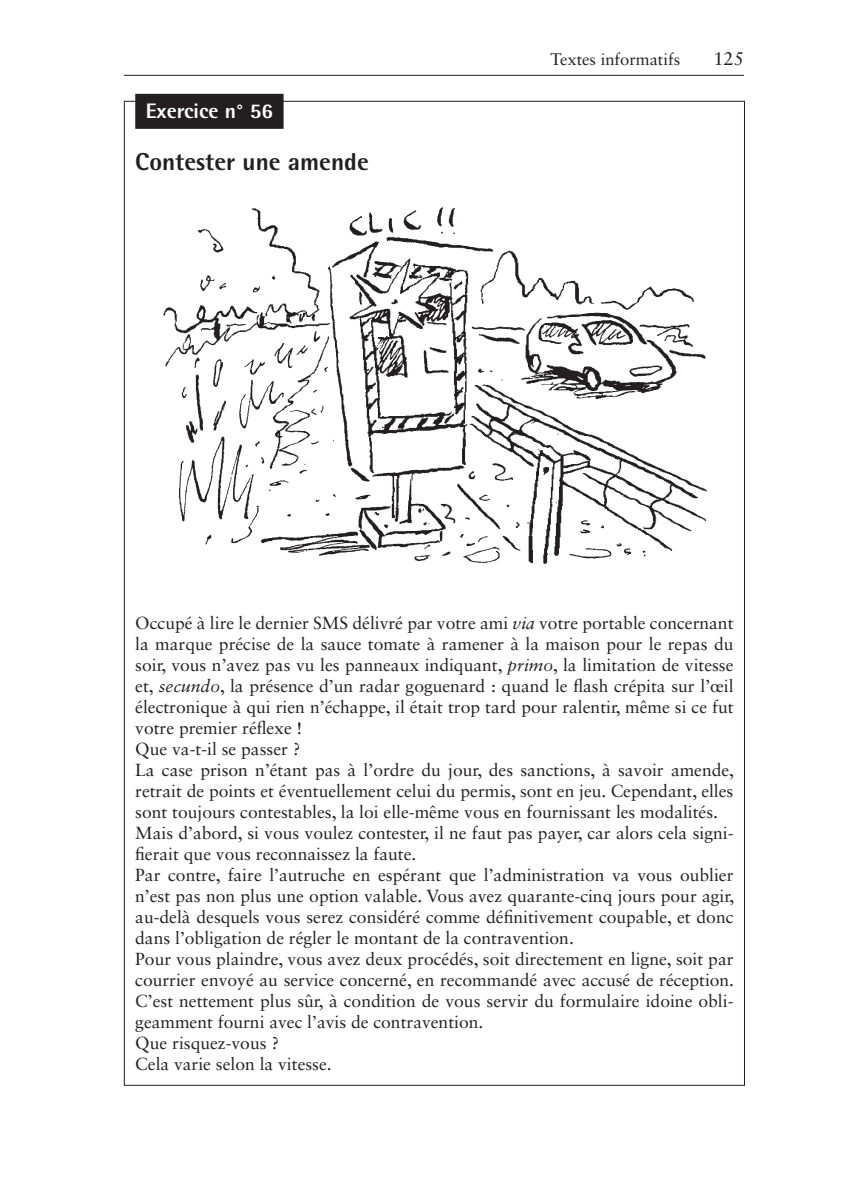
<style>
.page{position:relative;width:841px;height:1194px;background:#fff}
.page>*{position:absolute;margin:0;border:0;box-sizing:border-box;transform-origin:0 0}
.t1{font:800 24.5px "Rotis Semi Sans";color:#231f20}
.t2{font:800 21px "Rotis Semi Sans";color:#fff}
.t3{font:18.38px "Sabon LT Std";color:#231f20}
.t4{font:17.5px/21px "Sabon LT Std";color:#231f20}
.t5{font:16.62px "Sabon LT Std";color:#231f20}
.s1{font-style:italic}
</style>
<div class="page">
<hr style="left:124px;top:75px;width:620px;height:1px;background:#231f20">
<div style="left:135px;top:94px;width:149px;height:35px;background:#231f20"></div>
<img style="left:163px;top:207px;width:544px;height:357px">
<p class="t2" style="left:146px;top:104px;width:129px">Exercice n° 56</p>
<h1 class="t1" style="left:135px;top:154px;width:235px">Contester une amende</h1>
<p class="t5" style="left:550px;top:53px;width:131px">Textes informatifs</p>
<p class="t3" style="left:713px;top:52px;width:32px">125</p>
<p class="t4" style="left:135px;top:614px;width:600px">Occupé à lire le dernier SMS délivré par votre ami <span class="s1">via</span> votre portable concernant la marque précise de la sauce tomate à ramener à la maison pour le repas du soir, vous n’avez pas vu les panneaux indiquant, <span class="s1">primo</span>, la limitation de vitesse et, <span class="s1">secundo</span>, la présence d’un radar goguenard : quand le flash crépita sur l’œil électronique à qui rien n’échappe, il était trop tard pour ralentir, même si ce fut votre premier réflexe !<br>Que va-t-il se passer ?<br>La case prison n’étant pas à l’ordre du jour, des sanctions, à savoir amende, retrait de points et éventuellement celui du permis, sont en jeu. Cependant, elles sont toujours contestables, la loi elle-même vous en fournissant les modalités.<br>Mais d’abord, si vous voulez contester, il ne faut pas payer, car alors cela signi&shy;fierait que vous reconnaissez la faute.<br>Par contre, faire l’autruche en espérant que l’administration va vous oublier n’est pas non plus une option valable. Vous avez quarante-cinq jours pour agir, au-delà desquels vous serez considéré comme définitivement coupable, et donc dans l’obligation de régler le montant de la contravention.<br>Pour vous plaindre, vous avez deux procédés, soit directement en ligne, soit par courrier envoyé au service concerné, en recommandé avec accusé de réception.<br>C’est nettement plus sûr, à condition de vous servir du formulaire idoine obli&shy;geamment fourni avec l’avis de contravention.<br>Que risquez-vous ?<br>Cela varie selon la vitesse.</p>
</div>
